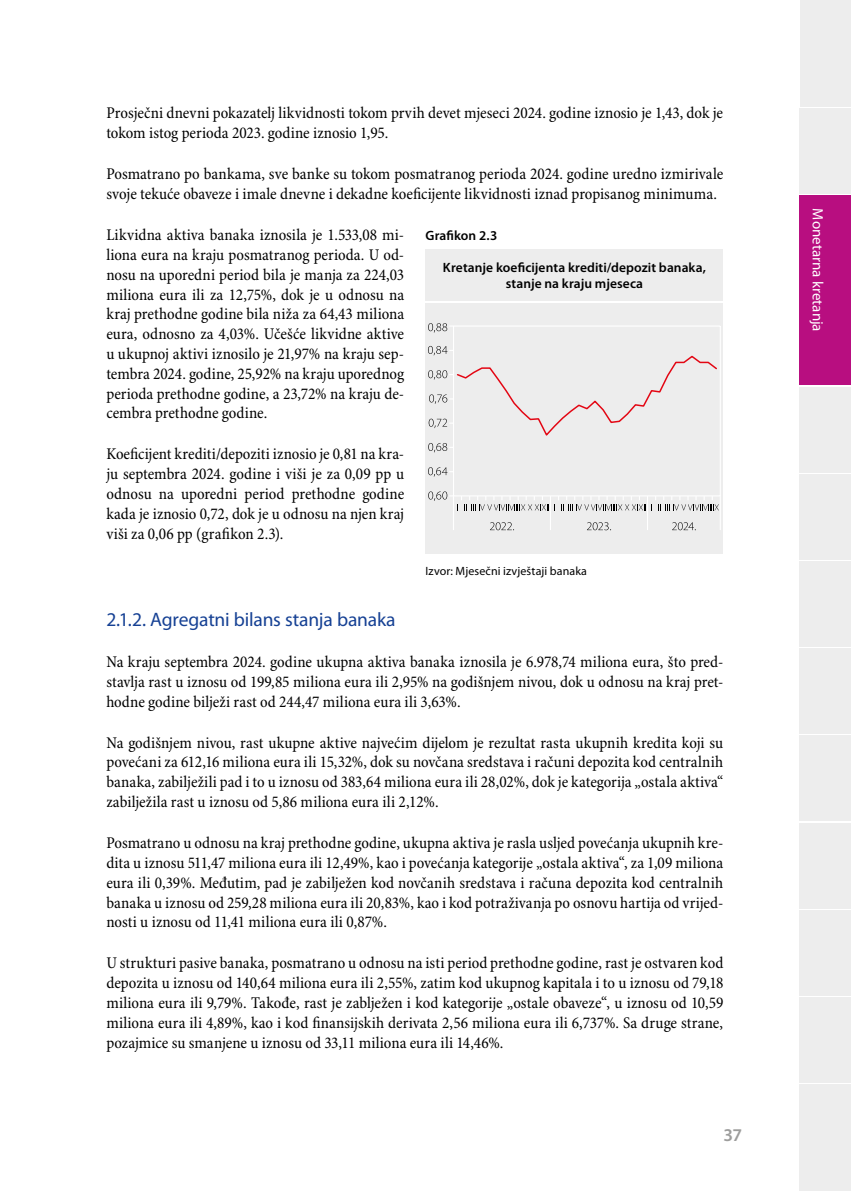
<style>
.page{position:relative;width:851px;height:1191px;background:#fff}
.page>*{position:absolute;margin:0;border:0;box-sizing:border-box;transform-origin:0 0}
.t1{font:19.5px "Myriad Pro";letter-spacing:-.01em;color:#164194}
.t2{font:600 18px "Myriad Pro";color:#9d9d9c}
.t3{font:condensed 16.5px/19.8px "Minion Pro";color:#000;text-align:justify}
.t4{font:15px "Myriad Pro";letter-spacing:.005em;color:#fff}
.t5{font:600 13.5px/16.2px "Myriad Pro";letter-spacing:.005em;color:#000;text-align:center}
.t6{font:12px "Myriad Pro";letter-spacing:.01em;color:#000}
</style>
<div class="page">
<div style="left:799px;top:0;width:51px;height:106px;background:#ededed"></div>
<div style="left:799px;top:1084px;width:51px;height:107px;background:#ededed"></div>
<div style="left:799px;top:997px;width:51px;height:85px;background:#ededed"></div>
<div style="left:799px;top:910px;width:51px;height:85px;background:#ededed"></div>
<div style="left:799px;top:823px;width:51px;height:85px;background:#ededed"></div>
<div style="left:799px;top:736px;width:51px;height:85px;background:#ededed"></div>
<div style="left:799px;top:648px;width:51px;height:85px;background:#ededed"></div>
<div style="left:799px;top:561px;width:51px;height:85px;background:#ededed"></div>
<div style="left:799px;top:474px;width:51px;height:85px;background:#ededed"></div>
<div style="left:799px;top:387px;width:51px;height:85px;background:#ededed"></div>
<div style="left:799px;top:108px;width:51px;height:85px;background:#ededed"></div>
<div style="left:799px;top:196px;width:51px;height:189px;background:#b80e80"></div>
<div style="left:425px;top:303px;width:298px;height:251px;background:#ededed"></div>
<div style="left:425px;top:250px;width:298px;height:51px;background:#ededed"></div>
<hr style="left:453px;top:325px;width:267px;height:1px;background:#fff">
<hr style="left:453px;top:326px;width:1px;height:170px;background:#fff">
<hr style="left:719px;top:326px;width:1px;height:170px;background:#fff">
<hr style="left:453px;top:495px;width:267px;height:1px;background:#fff">
<svg style="left:428px;top:467px;width:25px;height:9px"></svg>
<svg style="left:428px;top:443px;width:25px;height:9px"></svg>
<svg style="left:428px;top:346px;width:289px;height:90px"></svg>
<svg style="left:428px;top:323px;width:25px;height:9px"></svg>
<svg style="left:490px;top:522px;width:24px;height:8px"></svg>
<svg style="left:587px;top:522px;width:24px;height:8px"></svg>
<svg style="left:672px;top:522px;width:23px;height:8px"></svg>
<hr style="left:719px;top:496px;width:1px;height:34px;background:#fff">
<hr style="left:647px;top:496px;width:1px;height:34px;background:#fff">
<hr style="left:550px;top:496px;width:1px;height:34px;background:#fff">
<hr style="left:453px;top:496px;width:1px;height:34px;background:#fff">
<svg style="left:428px;top:491px;width:290px;height:19px"></svg>
<p class="t3" style="left:106px;top:104px;width:618px">Prosječni dnevni pokazatelj likvidnosti tokom prvih devet mjeseci 2024. godine iznosio je 1,43, dok je tokom istog perioda 2023. godine iznosio 1,95.</p>
<p class="t3" style="left:106px;top:165px;width:618px">Posmatrano po bankama, sve banke su tokom posmatranog perioda 2024. godine uredno izmirivale svoje tekuće obaveze i imale dnevne i dekadne koeficijente likvidnosti iznad propisanog minimuma.</p>
<p class="t3" style="left:106px;top:226px;width:299px">Likvidna aktiva banaka iznosila je 1.533,08 mi&shy;liona eura na kraju posmatranog perioda. U od&shy;nosu na uporedni period bila je manja za 224,03 miliona eura ili za 12,75%, dok je u odnosu na kraj prethodne godine bila niža za 64,43 miliona eura, odnosno za 4,03%. Učešće likvidne aktive u ukupnoj aktivi iznosilo je 21,97% na kraju sep&shy;tembra 2024. godine, 25,92% na kraju uporednog perioda prethodne godine, a 23,72% na kraju de&shy;cembra prethodne godine.</p>
<p class="t3" style="left:106px;top:445px;width:299px">Koeficijent krediti/depoziti iznosio je 0,81 na kra&shy;ju septembra 2024. godine i viši je za 0,09 pp u odnosu na uporedni period prethodne godine kada je iznosio 0,72, dok je u odnosu na njen kraj viši za 0,06 pp (grafikon 2.3).</p>
<p class="t5" style="left:425px;top:227px;width:73px">Grafikon 2.3</p>
<p class="t5" style="left:443px;top:259px;width:264px">Kretanje koeficijenta krediti/depozit banaka, stanje na kraju mjeseca</p>
<p class="t6" style="left:425px;top:564px;width:163px">Izvor: Mjesečni izvještaji banaka</p>
<p class="t1" style="left:106px;top:607px;width:291px">2.1.2. Agregatni bilans stanja banaka</p>
<p class="t3" style="left:106px;top:652px;width:618px">Na kraju septembra 2024. godine ukupna aktiva banaka iznosila je 6.978,74 miliona eura, što pred&shy;stavlja rast u iznosu od 199,85 miliona eura ili 2,95% na godišnjem nivou, dok u odnosu na kraj pret&shy;hodne godine bilježi rast od 244,47 miliona eura ili 3,63%.</p>
<p class="t3" style="left:106px;top:733px;width:618px">Na godišnjem nivou, rast ukupne aktive najvećim dijelom je rezultat rasta ukupnih kredita koji su povećani za 612,16 miliona eura ili 15,32%, dok su novčana sredstava i računi depozita kod centralnih banaka, zabilježili pad i to u iznosu od 383,64 miliona eura ili 28,02%, dok je kategorija „ostala aktiva“ zabilježila rast u iznosu od 5,86 miliona eura ili 2,12%.</p>
<p class="t3" style="left:106px;top:833px;width:618px">Posmatrano u odnosu na kraj prethodne godine, ukupna aktiva je rasla usljed povećanja ukupnih kre&shy;dita u iznosu 511,47 miliona eura ili 12,49%, kao i povećanja kategorije „ostala aktiva“, za 1,09 miliona eura ili 0,39%. Međutim, pad je zabilježen kod novčanih sredstava i računa depozita kod centralnih banaka u iznosu od 259,28 miliona eura ili 20,83%, kao i kod potraživanja po osnovu hartija od vrijed&shy;nosti u iznosu od 11,41 miliona eura ili 0,87%.</p>
<p class="t3" style="left:106px;top:954px;width:618px">U strukturi pasive banaka, posmatrano u odnosu na isti period prethodne godine, rast je ostvaren kod depozita u iznosu od 140,64 miliona eura ili 2,55%, zatim kod ukupnog kapitala i to u iznosu od 79,18 miliona eura ili 9,79%. Takođe, rast je zablježen i kod kategorije „ostale obaveze“, u iznosu od 10,59 miliona eura ili 4,89%, kao i kod finansijskih derivata 2,56 miliona eura ili 6,737%. Sa druge strane, pozajmice su smanjene u iznosu od 33,11 miliona eura ili 14,46%.</p>
<p class="t2" style="left:723px;top:1123px;width:20px">37</p>
<p class="t4" style="left:826px;top:208px;width:125px;rotate:90deg">Monetarna kretanja</p>
</div>
